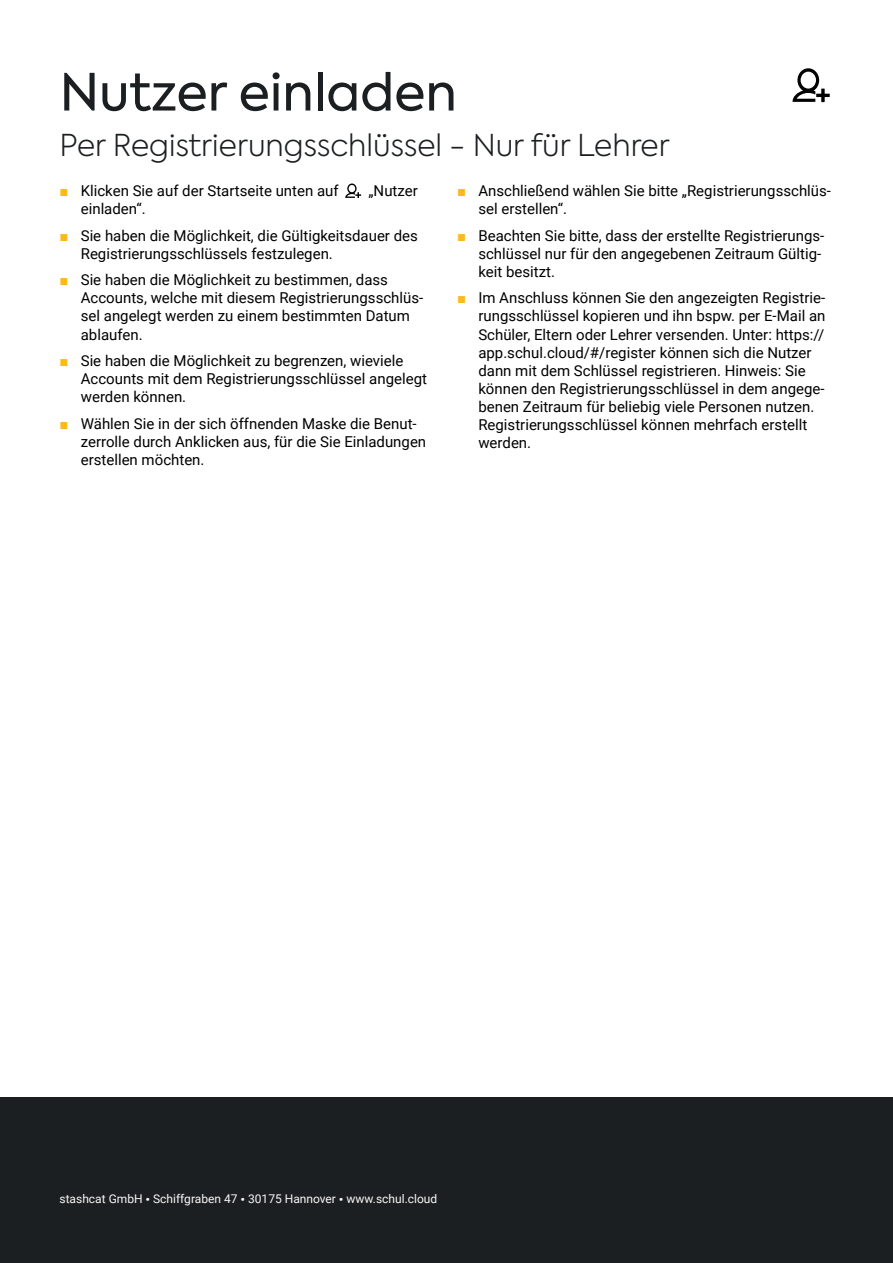
<style>
.page{position:relative;width:893px;height:1263px;background:#fff}
.page>*{position:absolute;margin:0;border:0;box-sizing:border-box;transform-origin:0 0}
.t1{font:51px "Axiforma";color:#1c1f21}
.t2{font:300 30px "Axiforma";color:#1c1f21}
.t3{font:15px/18px "Roboto";color:#000}
.t4{font:12px "Roboto";color:#f7f7f7}
.s1{font-family:"Arial";font-weight:700;color:#fbba1a}
.s2{font-family:"IBM Plex Sans"}
</style>
<div class="page">
<svg style="left:345px;top:183px;width:16px;height:15px"></svg>
<div style="left:0;top:1097px;width:893px;height:166px;background:#1c1f21"></div>
<svg style="left:792px;top:68px;width:38px;height:34px"></svg>
<h1 class="t1" style="left:60px;top:59px;width:399px">Nutzer einladen</h1>
<h2 class="t2" style="left:60px;top:125px;width:612px">Per Registrierungsschlüssel - Nur für Lehrer</h2>
<p class="t3" style="left:60px;top:182px;width:281px"><span class="s1">■</span> Klicken Sie auf der Startseite unten auf</p>
<p class="t3" style="left:368px;top:182px;width:51px">„Nutzer</p>
<p class="t3" style="left:81px;top:200px;width:66px">einladen“.</p>
<p class="t3" style="left:81px;top:226px;width:339px;text-indent:-21px"><span class="s1">■</span> Sie haben die Möglichkeit, die Gültigkeitsdauer des<br>Registrierungsschlüssels festzulegen.</p>
<p class="t3" style="left:81px;top:271px;width:344px;text-indent:-21px"><span class="s1">■</span> Sie haben die Möglichkeit zu bestimmen, dass Accounts, welche mit diesem Registrierungsschlüs&shy;sel angelegt werden zu einem bestimmten Datum ablaufen.</p>
<p class="t3" style="left:81px;top:351px;width:348px;text-indent:-21px"><span class="s1">■</span> Sie haben die Möglichkeit zu begrenzen, wieviele<br>Accounts mit dem Registrierungsschlüssel angelegt werden können.</p>
<p class="t3" style="left:81px;top:414px;width:347px;text-indent:-21px"><span class="s1">■</span> Wählen Sie in der sich öffnenden Maske die Benut&shy;zerrolle durch Anklicken aus, für die Sie Einladungen erstellen möchten.</p>
<p class="t3" style="left:478px;top:182px;width:354px;text-indent:-21px"><span class="s1">■</span> Anschließend wählen Sie bitte „Registrierungsschlüs&shy;sel erstellen“.</p>
<p class="t3" style="left:478px;top:226px;width:347px;text-indent:-21px"><span class="s1">■</span> Beachten Sie bitte, dass der erstellte Registrierungs&shy;schlüssel nur für den angegebenen Zeitraum Gültig&shy;keit besitzt.</p>
<p class="t3" style="left:478px;top:289px;width:349px;text-indent:-21px"><span class="s1">■</span> Im Anschluss können Sie den angezeigten Registrie&shy;rungsschlüssel kopieren und ihn bspw. per E-Mail an Schüler, Eltern oder Lehrer versenden. Unter: https:// app.schul.cloud/#/register können sich die Nutzer dann mit dem Schlüssel registrieren. Hinweis: Sie können den Registrierungsschlüssel in dem angege&shy;benen Zeitraum für beliebig viele Personen nutzen.<br>Registrierungsschlüssel können mehrfach erstellt werden.</p>
<p class="t4" style="left:60px;top:1191px;width:379px">stashcat GmbH <span class="s2">•</span> Schiffgraben 47 <span class="s2">•</span> 30175 Hannover <span class="s2">•</span> www.schul.cloud</p>
</div>
